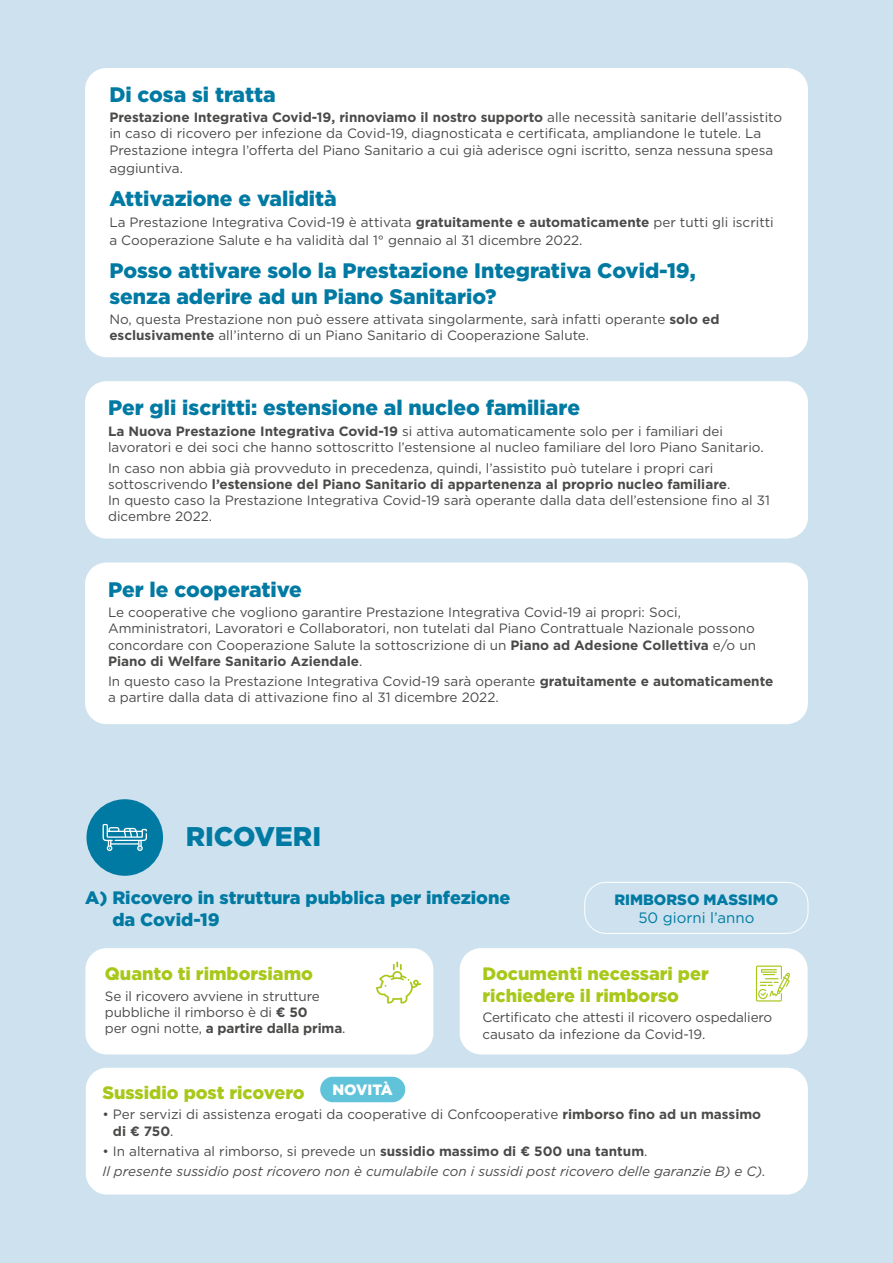
<style>
.page{position:relative;width:893px;height:1263px;background:#cde2ee}
.page>*{position:absolute;margin:0;border:0;box-sizing:border-box;transform-origin:0 0}
.t1{font:900 27px "Gotham";color:#007aa3}
.t2{font:900 21px/25.2px "Gotham";color:#007aa3}
.t3{font:900 18px/21.6px "Gotham";color:#a8c819}
.t4{font:900 18px/21.6px "Gotham";color:#007aa3}
.t5{font:900 15px "Gotham";color:#007aa3}
.t6{font:15px "Gotham";color:#007aa3}
.t7{font:900 15px "Gotham";color:#fff}
.t8{font:13.5px/16.2px "Gotham";color:#4a4a49}
.t9{font:italic 13.5px/20.4px "Gotham";color:#4a4a49}
.s1{font-weight:700}
.s2{font-style:normal}
.s3{font-weight:700;font-style:normal}
</style>
<div class="page">
<div style="left:85px;top:68px;width:723px;height:289px;background:#fff;border-radius:21px"></div>
<div style="left:85px;top:381px;width:723px;height:157px;background:#fff;border-radius:21px"></div>
<div style="left:85px;top:562px;width:723px;height:162px;background:#fff;border-radius:21px"></div>
<div style="left:86px;top:799px;width:77px;height:77px;background:#007aa3;border-radius:50%"></div>
<svg style="left:103px;top:824px;width:44px;height:27px"></svg>
<div style="left:85px;top:948px;width:348px;height:106px;background:#fff;border-radius:21px"></div>
<svg style="left:376px;top:961px;width:45px;height:42px"></svg>
<div style="left:584px;top:882px;width:224px;height:52px;border:1px solid #fff;border-radius:21px"></div>
<div style="left:460px;top:948px;width:348px;height:106px;background:#fff;border-radius:21px"></div>
<svg style="left:756px;top:965px;width:34px;height:36px"></svg>
<div style="left:86px;top:1068px;width:722px;height:126px;background:#fff;border-radius:21px"></div>
<div style="left:320px;top:1077px;width:85px;height:25px;background:#61c3d9;border-radius:13px"></div>
<h2 class="t2" style="left:109px;top:81px;width:168px">Di cosa si tratta</h2>
<p class="t8" style="left:109px;top:109px;width:674px"><span class="s1">Prestazione Integrativa Covid-19, rinnoviamo il nostro supporto</span> alle necessità sanitarie dell’assistito in caso di ricovero per infezione da Covid-19, diagnosticata e certificata, ampliandone le tutele. La<br>Prestazione integra l’offerta del Piano Sanitario a cui già aderisce ogni iscritto, senza nessuna spesa</p>
<p class="t8" style="left:109px;top:159px;width:75px">aggiuntiva.</p>
<h2 class="t2" style="left:109px;top:186px;width:229px">Attivazione e validità</h2>
<p class="t8" style="left:109px;top:213px;width:666px;line-height:18px">La Prestazione Integrativa Covid-19 è attivata <span class="s1">gratuitamente e automaticamente</span> per tutti gli iscritti a Cooperazione Salute e ha validità dal 1° gennaio al 31 dicembre 2022.</p>
<h2 class="t2" style="left:109px;top:258px;width:588px">Posso attivare solo la Prestazione Integrativa Covid-19, senza aderire ad un Piano Sanitario?</h2>
<p class="t8" style="left:109px;top:311px;width:612px">No, questa Prestazione non può essere attivata singolarmente, sarà infatti operante <span class="s1">solo ed esclusivamente</span> all’interno di un Piano Sanitario di Cooperazione Salute.</p>
<h2 class="t2" style="left:108px;top:395px;width:473px">Per gli iscritti: estensione al nucleo familiare</h2>
<p class="t8" style="left:108px;top:423px;width:657px"><span class="s1">La Nuova Prestazione Integrativa Covid-19</span> si attiva automaticamente solo per i familiari dei lavoratori e dei soci che hanno sottoscritto l’estensione al nucleo familiare del loro Piano Sanitario.</p>
<p class="t8" style="left:108px;top:459px;width:663px">In caso non abbia già provveduto in precedenza, quindi, l’assistito può tutelare i propri cari sottoscrivendo <span class="s1">l’estensione del Piano Sanitario di appartenenza al proprio nucleo familiare</span>.<br>In questo caso la Prestazione Integrativa Covid-19 sarà operante dalla data dell’estensione fino al 31 dicembre 2022.</p>
<h2 class="t2" style="left:108px;top:576px;width:195px">Per le cooperative</h2>
<p class="t8" style="left:108px;top:604px;width:649px">Le cooperative che vogliono garantire Prestazione Integrativa Covid-19 ai propri: Soci, Amministratori, Lavoratori e Collaboratori, non tutelati dal Piano Contrattuale Nazionale possono concordare con Cooperazione Salute la sottoscrizione di un <span class="s1">Piano ad Adesione Collettiva</span> e/o un <span class="s1">Piano di Welfare Sanitario Aziendale</span>.</p>
<p class="t8" style="left:108px;top:673px;width:667px">In questo caso la Prestazione Integrativa Covid-19 sarà operante <span class="s1">gratuitamente e automaticamente </span>a partire dalla data di attivazione fino al 31 dicembre 2022.</p>
<h1 class="t1" style="left:186px;top:818px;width:137px">RICOVERI</h1>
<h3 class="t4" style="left:112px;top:887px;width:399px;text-indent:-27px">A) Ricovero in struttura pubblica per infezione da Covid-19</h3>
<p class="t5" style="left:614px;top:889px;width:165px">RIMBORSO MASSIMO</p>
<p class="t6" style="left:638px;top:908px;width:117px">50 giorni l’anno</p>
<h3 class="t3" style="left:105px;top:963px;width:210px">Quanto ti rimborsiamo</h3>
<p class="t8" style="left:105px;top:987px;width:242px">Se il ricovero avviene in strutture pubbliche il rimborso è di <span class="s1">€ 50<br></span>per ogni notte, <span class="s1">a partire dalla prima</span>.</p>
<h3 class="t3" style="left:482px;top:963px;width:228px">Documenti necessari per richiedere il rimborso</h3>
<p class="t8" style="left:482px;top:1009px;width:291px">Certificato che attesti il ricovero ospedaliero causato da infezione da Covid-19.</p>
<p class="t7" style="left:333px;top:1080px;width:62px">NOVITÀ</p>
<h3 class="t3" style="left:102px;top:1081px;width:204px">Sussidio post ricovero</h3>
<p class="t8" style="left:113px;top:1106px;width:650px;text-indent:-11px">• Per servizi di assistenza erogati da cooperative di Confcooperative <span class="s1">rimborso fino ad un massimo di € 750</span>.</p>
<p class="t9" style="left:102px;top:1141px;width:665px"><span class="s2">• In alternativa al rimborso, si prevede un</span> <span class="s3">sussidio massimo di € 500 una tantum</span><span class="s2">.<br></span>Il presente sussidio post ricovero non è cumulabile con i sussidi post ricovero delle garanzie B) e C).</p>
</div>
